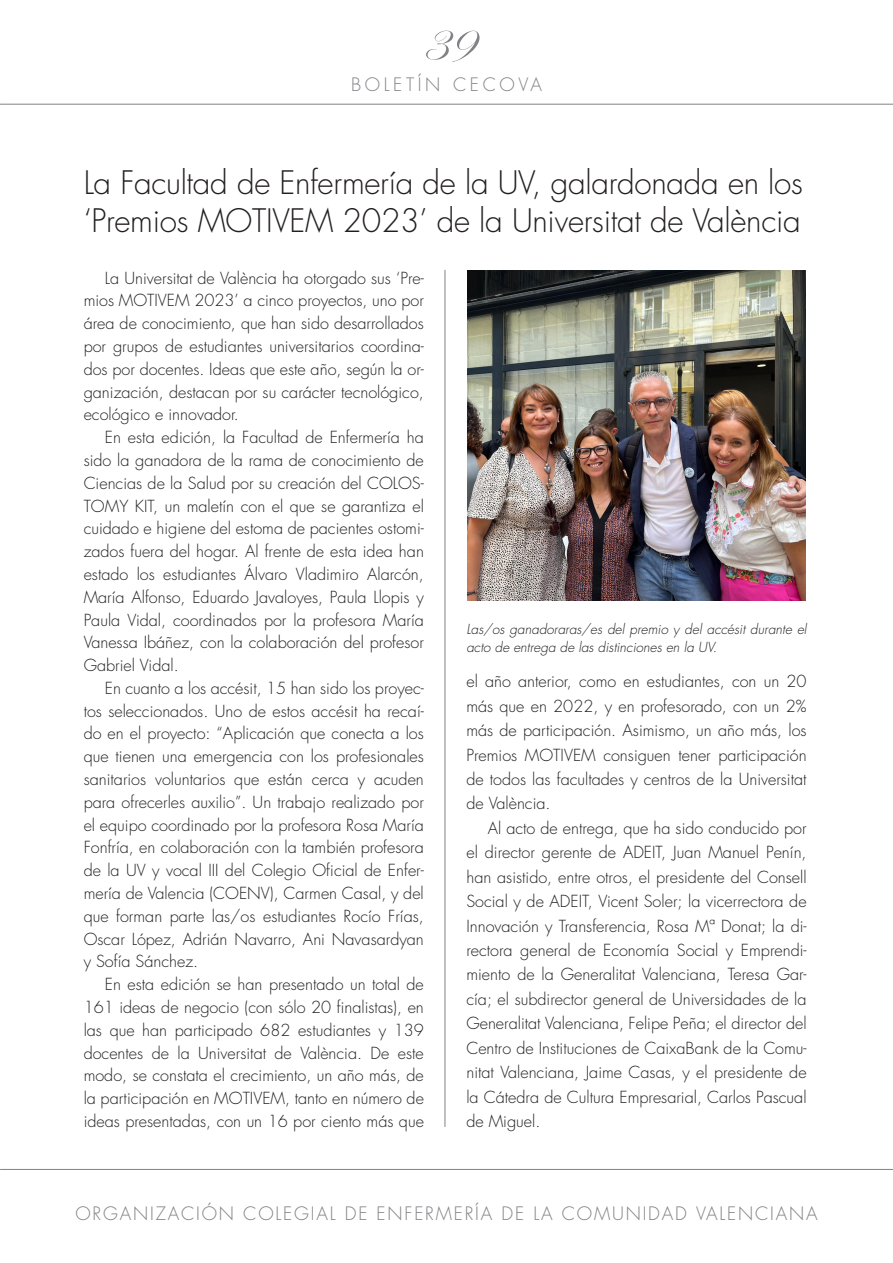
<style>
.page{position:relative;width:893px;height:1263px;background:#fff}
.page>*{position:absolute;margin:0;border:0;box-sizing:border-box;transform-origin:0 0}
.t1{font:54px "Edwardian Script ITC";color:#808285}
.t2{font:300 31.5px/37.5px "Futura";letter-spacing:-.01em;color:#231f20}
.t3{font:300 18px "Futura";letter-spacing:.1em;color:#808285}
.t4{font:300 18px "Futura";letter-spacing:.2em;color:#808285}
.t5{font:300 16.2px/22.8px "Futura";color:#231f20;text-align:justify}
.t6{font:italic 300 13.5px/18px "Futura";color:#231f20}
</style>
<div class="page">
<hr style="left:0;top:104px;width:893px;height:1px;background:#808285">
<hr style="left:0;top:1169px;width:893px;height:1px;background:#808285">
<img style="left:467px;top:271px;width:339px;height:330px">
<hr style="left:445px;top:270px;width:1px;height:857px;background:#808285">
<h1 class="t1" style="left:421px;top:13px;width:53px">39</h1>
<p class="t4" style="left:351px;top:73px;width:192px">BOLETÍN CECOVA</p>
<p class="t2" style="left:84px;top:165px;width:721px">La Facultad de Enfermería de la UV, galardonada en los ‘Premios MOTIVEM 2023’ de la Universitat de València</p>
<p class="t5" style="left:84px;top:267px;width:342px;text-indent:21px">La Universitat de València ha otorgado sus ‘Pre&shy;mios MOTIVEM 2023’ a cinco proyectos, uno por área de conocimiento, que han sido desarrollados por grupos de estudiantes universitarios coordina&shy;dos por docentes. Ideas que este año, según la or&shy;ganización, destacan por su carácter tecnológico, ecológico e innovador.</p>
<p class="t5" style="left:84px;top:426px;width:342px;text-indent:21px">En esta edición, la Facultad de Enfermería ha sido la ganadora de la rama de conocimiento de Ciencias de la Salud por su creación del COLOS-TOMY KIT, un maletín con el que se garantiza el cuidado e higiene del estoma de pacientes ostomi&shy;zados fuera del hogar. Al frente de esta idea han estado los estudiantes Álvaro Vladimiro Alarcón, María Alfonso, Eduardo Javaloyes, Paula Llopis y Paula Vidal, coordinados por la profesora María Vanessa Ibáñez, con la colaboración del profesor Gabriel Vidal.</p>
<p class="t5" style="left:84px;top:677px;width:342px;text-indent:21px">En cuanto a los accésit, 15 han sido los proyec&shy;tos seleccionados. Uno de estos accésit ha recaí&shy;do en el proyecto: “Aplicación que conecta a los que tienen una emergencia con los profesionales sanitarios voluntarios que están cerca y acuden para ofrecerles auxilio”. Un trabajo realizado por el equipo coordinado por la profesora Rosa María Fonfría, en colaboración con la también profesora de la UV y vocal III del Colegio Oficial de Enfer&shy;mería de Valencia (COENV), Carmen Casal, y del que forman parte las/os estudiantes Rocío Frías, Oscar López, Adrián Navarro, Ani Navasardyan y Sofía Sánchez.</p>
<p class="t5" style="left:84px;top:973px;width:342px;text-indent:21px">En esta edición se han presentado un total de 161 ideas de negocio (con sólo 20 finalistas), en las que han participado 682 estudiantes y 139 docentes de la Universitat de València. De este modo, se constata el crecimiento, un año más, de la participación en MOTIVEM, tanto en número de ideas presentadas, con un 16 por ciento más que</p>
<p class="t6" style="left:466px;top:621px;width:342px">Las/os ganadoraras/es del premio y del accésit durante el acto de entrega de las distinciones en la UV.</p>
<p class="t5" style="left:466px;top:670px;width:342px;line-height:24.5px">el año anterior, como en estudiantes, con un 20 más que en 2022, y en profesorado, con un 2% más de participación. Asimismo, un año más, los Premios MOTIVEM consiguen tener participación de todos las facultades y centros de la Universitat de València.</p>
<p class="t5" style="left:466px;top:816px;width:342px;line-height:24.5px;text-indent:21px">Al acto de entrega, que ha sido conducido por el director gerente de ADEIT, Juan Manuel Penín, han asistido, entre otros, el presidente del Consell Social y de ADEIT, Vicent Soler; la vicerrectora de Innovación y Transferencia, Rosa Mª Donat; la di&shy;rectora general de Economía Social y Emprendi&shy;miento de la Generalitat Valenciana, Teresa Gar&shy;cía; el subdirector general de Universidades de la Generalitat Valenciana, Felipe Peña; el director del Centro de Instituciones de CaixaBank de la Comu&shy;nitat Valenciana, Jaime Casas, y el presidente de la Cátedra de Cultura Empresarial, Carlos Pascual de Miguel.</p>
<p class="t3" style="left:75px;top:1202px;width:744px">ORGANIZACIÓN COLEGIAL DE ENFERMERÍA DE LA COMUNIDAD VALENCIANA</p>
</div>
